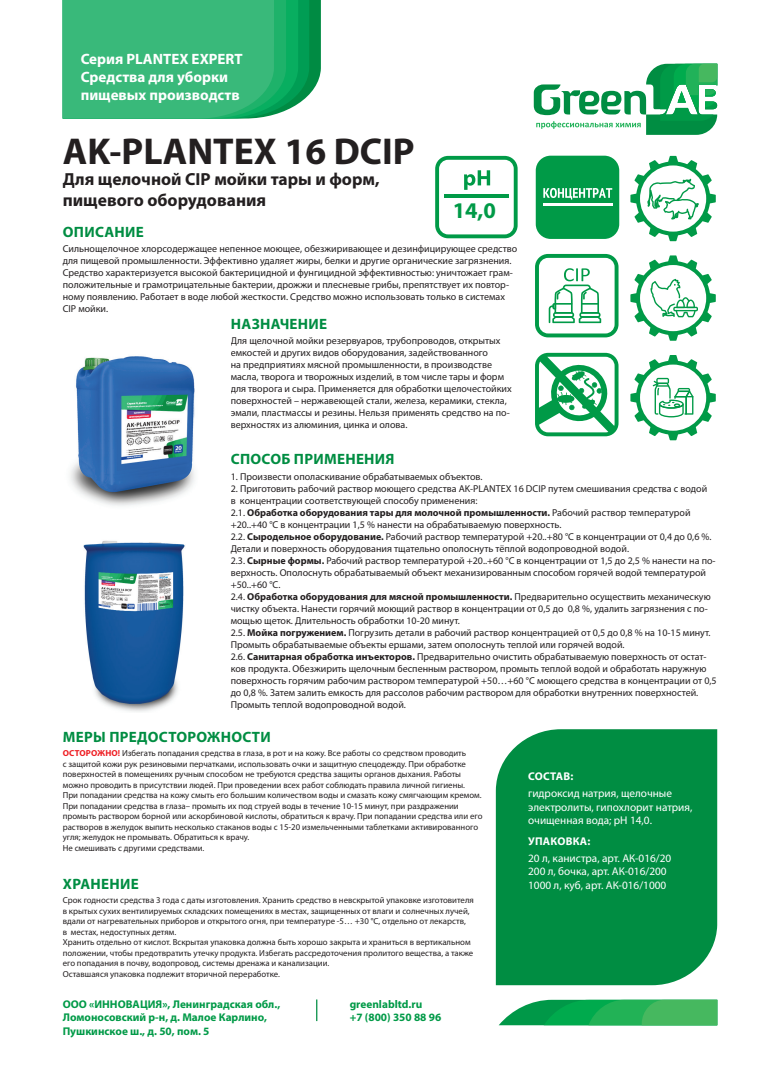
<style>
.page{position:relative;width:780px;height:1088px;background:#fff}
.page>*{position:absolute;margin:0;border:0;box-sizing:border-box;transform-origin:0 0}
.t1{font:700 37.5px "Myriad Pro";color:#231f20}
.t2{font:700 22.5px "Myriad Pro";color:#009a47}
.t3{font:700 17.5px/21px "Myriad Pro";color:#231f20}
.t4{font:700 15px "Myriad Pro";letter-spacing:.02em;color:#008d42}
.t5{font:700 15px/18px "Myriad Pro";color:#fff}
.t6{font:11.25px/13.5px "Myriad Pro";color:#fff}
.t7{font:700 11.25px/13.5px "Myriad Pro";color:#009a47}
.t8{font:700 11.25px "Myriad Pro";letter-spacing:.02em;color:#fff}
.t9{font:10px/12px "Myriad Pro";color:#231f20}
.t10{font:8.75px/10.5px "Myriad Pro";color:#231f20}
.s1{font-weight:700}
.s2{font-weight:700;color:#ee1d23}
</style>
<div class="page">
<svg style="left:533px;top:64px;width:184px;height:71px"></svg>
<div style="left:496px;top:729px;width:221px;height:256px;background:#008d42"></div>
<svg style="left:316px;top:999px;width:1px;height:22px"></svg>
<svg style="left:435px;top:156px;width:82px;height:82px"></svg>
<svg style="left:499px;top:1000px;width:218px;height:25px;background:#31b360"></svg>
<svg style="left:535px;top:254px;width:83px;height:83px"></svg>
<div style="left:535px;top:156px;width:84px;height:83px;background:#009a47;border-radius:15px"></div>
<svg style="left:543px;top:188px;width:69px;height:12px"></svg>
<hr style="left:543px;top:204px;width:69px;height:2px;background:#fff">
<svg style="left:630px;top:156px;width:85px;height:85px"></svg>
<svg style="left:535px;top:353px;width:83px;height:83px"></svg>
<svg style="left:630px;top:255px;width:85px;height:86px"></svg>
<svg style="left:630px;top:355px;width:85px;height:85px"></svg>
<svg style="left:63px;top:0;width:258px;height:119px;background:#36b677"></svg>
<img style="left:83px;top:540px;width:102px;height:172px">
<img style="left:70px;top:356px;width:125px;height:150px">
<h3 class="t5" style="left:81px;top:50px;width:163px">Серия PLANTEX EXPERT<br>Средства для уборки пищевых производств</h3>
<h1 class="t1" style="left:63px;top:131px;width:353px">AK-PLANTEX 16 DCIP</h1>
<h3 class="t3" style="left:63px;top:169px;width:318px">Для щелочной CIP мойки тары и форм, пищевого оборудования</h3>
<h2 class="t2" style="left:452px;top:198px;width:45px">14,0</h2>
<h3 class="t4" style="left:63px;top:223px;width:82px">ОПИСАНИЕ</h3>
<p class="t9" style="left:63px;top:243px;width:456px">Сильнощелочное хлорсодержащее непенное моющее, обезжиривающее и дезинфицирующее средство для пищевой промышленности. Эффективно удаляет жиры, белки и другие органические загрязнения.<br>Средство характеризуется высокой бактерицидной и фунгицидной эффективностью: уничтожает грам&shy;положительные и грамотрицательные бактерии, дрожжи и плесневые грибы, препятствует их повтор&shy;ному появлению. Работает в воде любой жесткости. Средство можно использовать только в системах CIP мойки.</p>
<h3 class="t4" style="left:231px;top:315px;width:98px">НАЗНАЧЕНИЕ</h3>
<p class="t9" style="left:231px;top:335px;width:282px">Для щелочной мойки резервуаров, трубопроводов, открытых емкостей и других видов оборудования, задействованного<br>на предприятиях мясной промышленности, в производстве масла, творога и творожных изделий, в том числе тары и форм для творога и сыра. Применяется для обработки щелочестойких поверхностей – нержавеющей стали, железа, керамики, стекла, эмали, пластмассы и резины. Нельзя применять средство на по&shy;верхностях из алюминия, цинка и олова.</p>
<h3 class="t4" style="left:231px;top:451px;width:165px">СПОСОБ ПРИМЕНЕНИЯ</h3>
<p class="t9" style="left:231px;top:471px;width:253px">1. Произвести ополаскивание обрабатываемых объектов.</p>
<p class="t9" style="left:231px;top:483px;width:487px">2. Приготовить рабочий раствор моющего средства AK-PLANTEX 16 DCIP путем смешивания средства с водой<br>в концентрации соответствующей способу применения:<br>2.1. <span class="s1">Обработка оборудования тары для молочной промышленности.</span> Рабочий раствор температурой +20..+40 °С в концентрации 1,5 % нанести на обрабатываемую поверхность.<br>2.2. <span class="s1">Сыродельное оборудование.</span> Рабочий раствор температурой +20..+80 °С в концентрации от 0,4 до 0,6 %.<br>Детали и поверхность оборудования тщательно ополоснуть тёплой водопроводной водой.<br>2.3. <span class="s1">Сырные формы.</span> Рабочий раствор температурой +20..+60 °С в концентрации от 1,5 до 2,5 % нанести на по&shy;верхность. Ополоснуть обрабатываемый объект механизированным способом горячей водой температурой +50..+60 °С.<br>2.4. <span class="s1">Обработка оборудования для мясной промышленности.</span> Предварительно осуществить механическую чистку объекта. Нанести горячий моющий раствор в концентрации от 0,5 до 0,8 %, удалить загрязнения с по&shy;мощью щеток. Длительность обработки 10-20 минут.<br>2.5. <span class="s1">Мойка погружением.</span> Погрузить детали в рабочий раствор концентрацией от 0,5 до 0,8 % на 10-15 минут.<br>Промыть обрабатываемые объекты ершами, затем ополоснуть теплой или горячей водой.<br>2.6. <span class="s1">Санитарная обработка инъекторов.</span> Предварительно очистить обрабатываемую поверхность от остат&shy;ков продукта. Обезжирить щелочным беспенным раствором, промыть теплой водой и обработать наружную поверхность горячим рабочим раствором температурой +50…+60 °С моющего средства в концентрации от 0,5 до 0,8 %. Затем залить емкость для рассолов рабочим раствором для обработки внутренних поверхностей.<br>Промыть теплой водопроводной водой.</p>
<h3 class="t4" style="left:63px;top:729px;width:209px">МЕРЫ ПРЕДОСТОРОЖНОСТИ</h3>
<p class="t10" style="left:63px;top:748px;width:421px"><span class="s2">ОСТОРОЖНО!</span> Избегать попадания средства в глаза, в рот и на кожу. Все работы со средством проводить<br>с защитой кожи рук резиновыми перчатками, использовать очки и защитную спецодежду. При обработке поверхностей в помещениях ручным способом не требуются средства защиты органов дыхания. Работы можно проводить в присутствии людей. При проведении всех работ соблюдать правила личной гигиены.<br>При попадании средства на кожу смыть его большим количеством воды и смазать кожу смягчающим кремом.<br>При попадании средства в глаза– промыть их под струей воды в течение 10-15 минут, при раздражении промыть раствором борной или аскорбиновой кислоты, обратиться к врачу. При попадании средства или его растворов в желудок выпить несколько стаканов воды с 15-20 измельченными таблетками активированного угля; желудок не промывать. Обратиться к врачу.<br>Не смешивать с другими средствами.</p>
<h3 class="t4" style="left:63px;top:876px;width:77px">ХРАНЕНИЕ</h3>
<p class="t10" style="left:63px;top:895px;width:412px">Срок годности средства 3 года с даты изготовления. Хранить средство в невскрытой упаковке изготовителя в крытых сухих вентилируемых складских помещениях в местах, защищенных от влаги и солнечных лучей, вдали от нагревательных приборов и открытого огня, при температуре -5… +30 °С, отдельно от лекарств,<br>в местах, недоступных детям.<br>Хранить отдельно от кислот. Вскрытая упаковка должна быть хорошо закрыта и храниться в вертикальном положении, чтобы предотвратить утечку продукта. Избегать рассредоточения пролитого вещества, а также его попадания в почву, водопровод, системы дренажа и канализации.<br>Оставшаяся упаковка подлежит вторичной переработке.</p>
<p class="t7" style="left:63px;top:997px;width:219px">ООО «ИННОВАЦИЯ», Ленинградская обл.,<br>Ломоносовский р-н, д. Малое Карлино,<br>Пушкинское ш., д. 50, пом. 5</p>
<p class="t7" style="left:349px;top:997px;width:93px">greenlabltd.ru<br>+7 (800) 350 88 96</p>
<p class="t8" style="left:528px;top:770px;width:47px">СОСТАВ:</p>
<p class="t6" style="left:528px;top:787px;width:166px">гидроксид натрия, щелочные электролиты, гипохлорит натрия, очищенная вода; рН 14,0.</p>
<p class="t8" style="left:528px;top:834px;width:64px">УПАКОВКА:</p>
<p class="t6" style="left:528px;top:851px;width:145px">20 л, канистра, арт. АК-016/20<br>200 л, бочка, арт. АК-016/200<br>1000 л, куб, арт. АК-016/1000</p>
</div>
